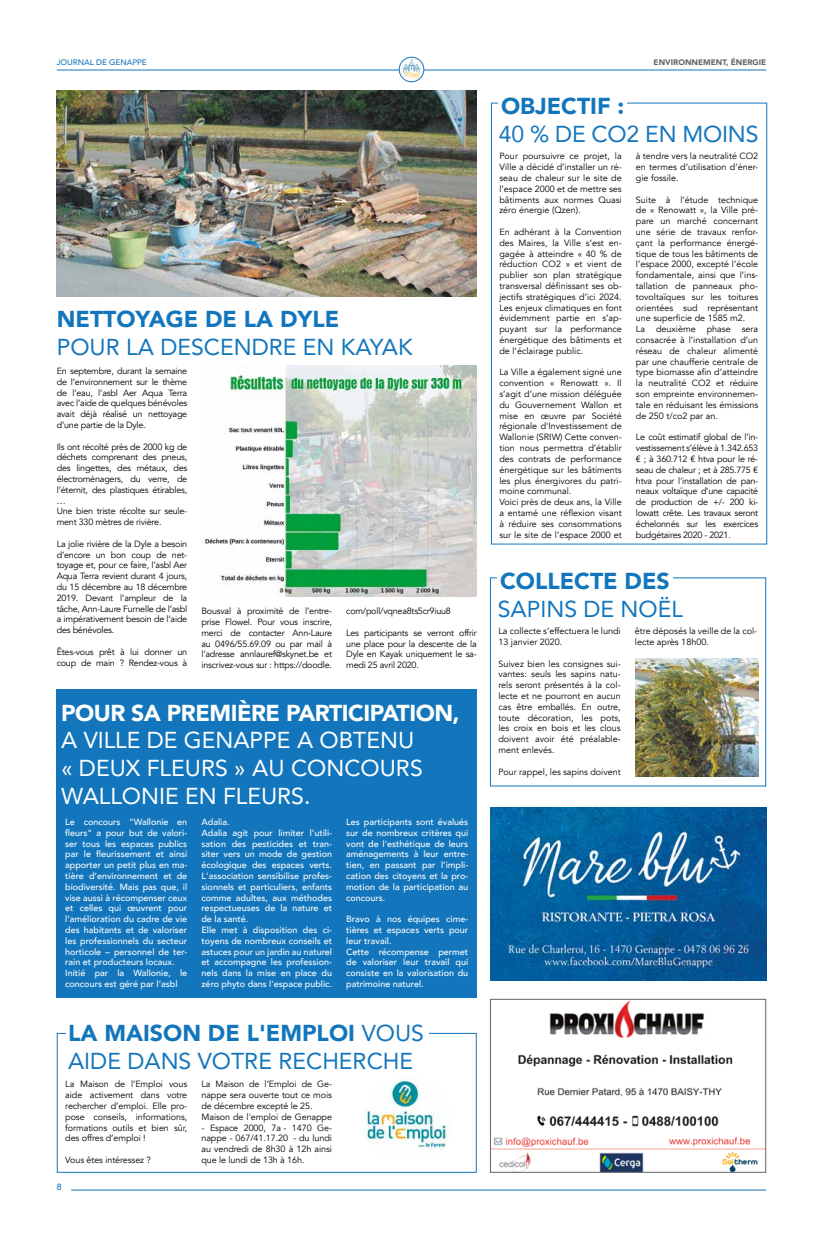
<style>
.page{position:relative;width:823px;height:1248px;background:#fff}
.page>*{position:absolute;margin:0;border:0;box-sizing:border-box;transform-origin:0 0}
.t1{font:23px/27.6px "Avenir";color:#1376bc}
.t2{font:23px/27.6px "Avenir";color:#fff}
.t3{font:900 23px "Avenir";color:#1376bc}
.t4{font:900 23px "Avenir";letter-spacing:-.02em;color:#fff}
.t5{font:9px/10.8px "Avenir";color:#000;text-align:justify}
.t6{font:500 9px/10.8px "Avenir";color:#fff}
.t7{font:9px/10.8px "Avenir";letter-spacing:-.025em;color:#000}
.t8{font:500 9px "Avenir";color:#1376bc}
.t9{font:900 8px "Avenir";color:#656564}
.t10{font:500 8px "Avenir";color:#1376bc}
.s1{font-weight:900}
</style>
<div class="page">
<hr style="left:71px;top:1189px;width:694px;height:1px;background:#1376bc">
<hr style="left:57px;top:69px;width:708px;height:1px;background:#1376bc">
<img style="left:399px;top:57px;width:24px;height:25px;border-radius:12px">
<div style="left:398px;top:57px;width:26px;height:25px;border:1px solid #1376bc;border-radius:50%"></div>
<img style="left:490px;top:807px;width:275px;height:173px">
<img style="left:491px;top:1000px;width:272px;height:170px">
<div style="left:489px;top:998px;width:276px;height:174px;border:1px solid #656564"></div>
<img style="left:57px;top:91px;width:419px;height:206px">
<img style="left:635px;top:658px;width:123px;height:118px">
<img style="left:205px;top:366px;width:271px;height:230px">
<div style="left:490px;top:103px;width:276px;height:441px;border:1px solid #1376bc"></div>
<div style="left:498px;top:91px;width:128px;height:28px;background:#fff"></div>
<div style="left:57px;top:689px;width:419px;height:308px;background:#1376bc"></div>
<img style="left:365px;top:1079px;width:86px;height:73px">
<p class="t10" style="left:57px;top:55px;width:91px">JOURNAL DE GENAPPE</p>
<h1 class="t3" style="left:57px;top:299px;width:284px">NETTOYAGE DE LA DYLE</h1>
<h1 class="t1" style="left:57px;top:332px;width:357px">POUR LA DESCENDRE EN KAYAK</h1>
<p class="t5" style="left:57px;top:365px;width:132px">En septembre, durant la semaine de l’environnement sur le thème de l’eau, l’asbl Aer Aqua Terra avec l’aide de quelques bénévoles avait déjà réalisé un nettoyage d’une partie de la Dyle.</p>
<p class="t7" style="left:57px;top:441px;width:132px">Ils ont récolté près de 2000 kg de déchets comprenant des pneus, des lingettes, des métaux, des électroménagers, du verre, de l’éternit, des plastiques étirables, …<br>Une bien triste récolte sur seule&shy;ment 330 mètres de rivière.</p>
<p class="t5" style="left:57px;top:538px;width:132px">La jolie rivière de la Dyle a besoin d’encore un bon coup de net&shy;toyage et, pour ce faire, l’asbl Aer Aqua Terra revient durant 4 jours, du 15 décembre au 18 décembre 2019. Devant l’ampleur de la tâche, Ann-Laure Furnelle de l’asbl a impérativement besoin de l’aide des bénévoles.</p>
<p class="t7" style="left:57px;top:646px;width:132px">Êtes-vous prêt à lui donner un coup de main ? Rendez-vous à</p>
<p class="t5" style="left:201px;top:605px;width:132px">Bousval à proximité de l’entre&shy;prise Flowel. Pour vous inscrire, merci de contacter Ann-Laure au 0496/55.69.09 ou par mail à l’adresse annlauref@skynet.be et inscrivez-vous sur : https://doodle.</p>
<p class="t7" style="left:346px;top:605px;width:106px">com/poll/vqnea8ts5cr9iuu8</p>
<p class="t5" style="left:346px;top:627px;width:132px">Les participants se verront offrir une place pour la descente de la Dyle en Kayak uniquement le sa&shy;medi 25 avril 2020.</p>
<h1 class="t4" style="left:61px;top:693px;width:400px">POUR SA PREMIÈRE PARTICIPATION,</h1>
<h1 class="t2" style="left:61px;top:725px;width:363px">A VILLE DE GENAPPE A OBTENU « DEUX FLEURS » AU CONCOURS<br>WALLONIE EN FLEURS.</h1>
<p class="t6" style="left:65px;top:815px;width:123px">Le concours "Wallonie en fleurs" a pour but de valori&shy;ser tous les espaces publics par le fleurissement et ainsi apporter un petit plus en ma&shy;tière d’environnement et de biodiversité. Mais pas que, il vise aussi à récompenser ceux et celles qui œuvrent pour l’amélioration du cadre de vie des habitants et de valoriser les professionnels du secteur horticole – personnel de ter&shy;rain et producteurs locaux.<br>Initié par la Wallonie, le concours est géré par l’asbl</p>
<p class="t6" style="left:201px;top:815px;width:132px">Adalia.<br>Adalia agit pour limiter l’utili&shy;sation des pesticides et tran&shy;siter vers un mode de gestion écologique des espaces verts.<br>L'association sensibilise profes&shy;sionnels et particuliers, enfants comme adultes, aux méthodes respectueuses de la nature et de la santé.<br>Elle met à disposition des ci&shy;toyens de nombreux conseils et astuces pour un jardin au naturel et accompagne les profession&shy;nels dans la mise en place du zéro phyto dans l'espace public.</p>
<p class="t6" style="left:346px;top:815px;width:123px;text-align:justify">Les participants sont évalués sur de nombreux critères qui vont de l’esthétique de leurs aménagements à leur entre&shy;tien, en passant par l’impli&shy;cation des citoyens et la pro&shy;motion de la participation au concours.</p>
<p class="t6" style="left:346px;top:913px;width:123px">Bravo à nos équipes cime&shy;tières et espaces verts pour leur travail.<br>Cette récompense permet de valoriser leur travail qui consiste en la valorisation du patrimoine naturel.</p>
<h1 class="t1" style="left:68px;top:1018px;width:357px"><span class="s1">LA MAISON DE L'EMPLOI</span> VOUS<br>AIDE DANS VOTRE RECHERCHE</h1>
<p class="t5" style="left:65px;top:1078px;width:123px">La Maison de l’Emploi vous aide activement dans votre rechercher d’emploi. Elle pro&shy;pose conseils, informations, formations outils et bien sûr, des offres d’emploi !</p>
<p class="t5" style="left:65px;top:1154px;width:87px">Vous êtes intéressez ?</p>
<p class="t8" style="left:57px;top:1179px;width:7px">8</p>
<p class="t5" style="left:201px;top:1078px;width:132px;text-align:left">La Maison de l’Emploi de Ge&shy;nappe sera ouverte tout ce mois de décembre excepté le 25.<br>Maison de l'emploi de Genappe</p>
<p class="t5" style="left:201px;top:1121px;width:132px">- Espace 2000, 7a - 1470 Ge&shy;nappe - 067/41.17.20 - du lundi au vendredi de 8h30 à 12h ainsi que le lundi de 13h à 16h.</p>
<h1 class="t3" style="left:501px;top:86px;width:125px">OBJECTIF :</h1>
<p class="t9" style="left:653px;top:55px;width:114px">ENVIRONNEMENT, ÉNERGIE</p>
<h1 class="t1" style="left:498px;top:120px;width:261px">40 % DE CO2 EN MOINS</h1>
<p class="t5" style="left:499px;top:151px;width:124px">Pour poursuivre ce projet, la Ville a décidé d’installer un ré&shy;seau de chaleur sur le site de l’espace 2000 et de mettre ses bâtiments aux normes Quasi zéro énergie (Qzen).</p>
<p class="t5" style="left:499px;top:226px;width:124px">En adhérant à la Convention des Maires, la Ville s’est en&shy;gagée à atteindre « 40 % de réduction CO2 » et vient de publier son plan stratégique transversal définissant ses ob&shy;jectifs stratégiques d’ici 2024.<br>Les enjeux climatiques en font évidemment partie en s’ap&shy;puyant sur la performance énergétique des bâtiments et de l’éclairage public.</p>
<p class="t5" style="left:499px;top:367px;width:124px;text-align:left">La Ville a également signé une convention « Renowatt ». Il s’agit d’une mission déléguée du Gouvernement Wallon et mise en œuvre par Société régionale d'Investissement de<br>Wallonie (SRIW) Cette conven&shy;tion nous permettra d’établir des contrats de performance énergétique sur les bâtiments les plus énergivores du patri&shy;moine communal.<br>Voici près de deux ans, la Ville a entamé une réflexion visant à réduire ses consommations sur le site de l’espace 2000 et</p>
<p class="t5" style="left:635px;top:151px;width:124px">à tendre vers la neutralité CO2 en termes d’utilisation d’éner&shy;gie fossile.</p>
<p class="t5" style="left:635px;top:194px;width:124px;text-align:left">Suite à l’étude technique de « Renowatt », la Ville pré&shy;pare un marché concernant une série de travaux renfor&shy;çant la performance énergé&shy;tique de tous les bâtiments de l’espace 2000, excepté l’école fondamentale, ainsi que l’ins&shy;tallation de panneaux pho&shy;tovoltaïques sur les toitures orientées sud représentant une superficie de 1585 m2.<br>La deuxième phase sera consacrée à l’installation d’un réseau de chaleur alimenté par une chaufferie centrale de type biomasse afin d’atteindre la neutralité CO2 et réduire son empreinte environnemen&shy;tale en réduisant les émissions de 250 t/co2 par an.</p>
<p class="t5" style="left:635px;top:432px;width:124px">Le coût estimatif global de l’in&shy;vestissement s’élève à 1.342.653 € ; à 360.712 € htva pour le ré&shy;seau de chaleur ; et à 285.775 € htva pour l'installation de pan&shy;neaux voltaïque d’une capacité de production de +/- 200 ki&shy;lowatt crête. Les travaux seront échelonnés sur les exercices budgétaires 2020 - 2021.</p>
<h1 class="t3" style="left:500px;top:561px;width:171px">COLLECTE DES</h1>
<h1 class="t1" style="left:497px;top:594px;width:186px">SAPINS DE NOËL</h1>
<p class="t5" style="left:498px;top:625px;width:124px">La collecte s’effectuera le lundi<br>13 janvier 2020.</p>
<p class="t5" style="left:498px;top:658px;width:124px">Suivez bien les consignes sui&shy;vantes: seuls les sapins natu&shy;rels seront présentés à la col&shy;lecte et ne pourront en aucun cas être emballés. En outre, toute décoration, les pots, les croix en bois et les clous doivent avoir été préalable&shy;ment enlevés.</p>
<p class="t5" style="left:498px;top:766px;width:124px">Pour rappel, les sapins doivent</p>
<p class="t5" style="left:634px;top:625px;width:124px">être déposés la veille de la col&shy;lecte après 18h00.</p>
</div>
